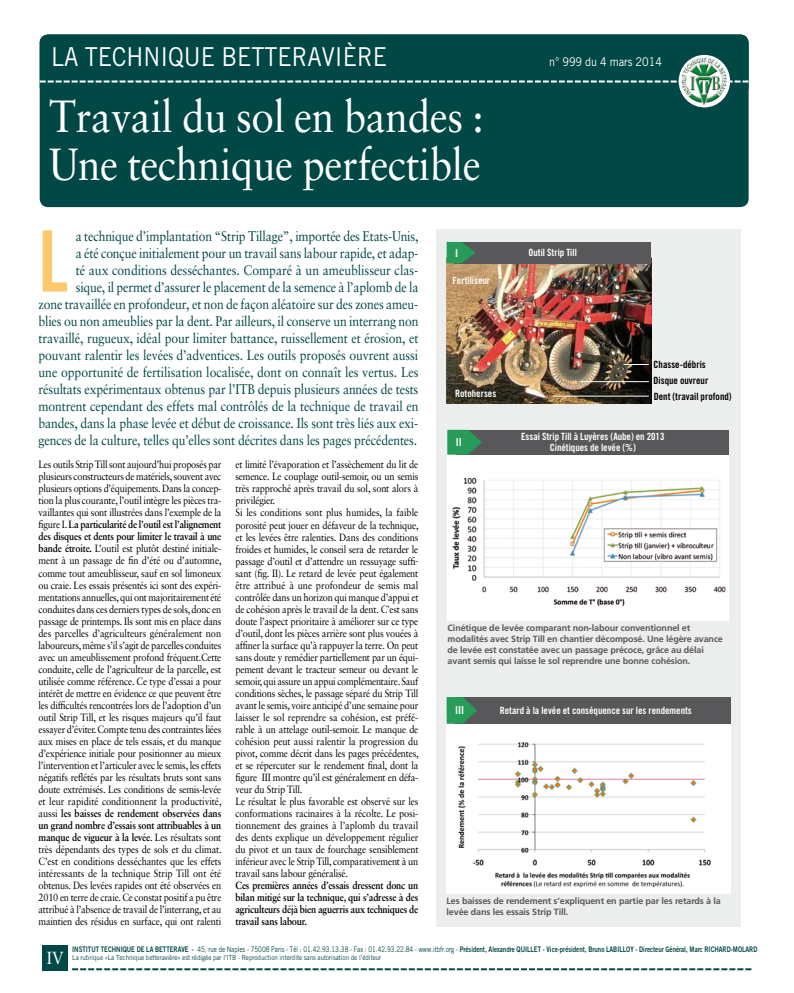
<style>
.page{position:relative;width:794px;height:993px;background:#fff}
.page>*{position:absolute;margin:0;border:0;box-sizing:border-box;transform-origin:0 0}
.t1{font:84.6px "Trade Gothic LT Std Bd Cn 20";color:#fcc86b;scale:.9 1}
.t2{font:45px/48px "Sabon LT Std";letter-spacing:-.01em;color:#fff;scale:.9 1}
.t3{font:26px "Trade Gothic LT Std";color:#fff;scale:.9 1}
.t4{font:17.5px "Sabon LT Std";color:#fff;scale:.9 1}
.t5{font:14px/17px "Sabon LT Std";letter-spacing:-.01em;color:#004845;text-align:right;scale:.87 1}
.t6{font:12px "Trade Gothic LT Std";color:#fff;scale:.9 1}
.t7{font:11px "Trade Gothic LT Std Bd Cn 20";color:#fff}
.t8{font:10.5px/12px "Sabon LT Std";letter-spacing:-.02em;color:#000;text-align:justify;scale:.88 1}
.t9{font:700 10.5px/12px "Sabon LT Std";letter-spacing:-.02em;color:#000;text-align:justify;scale:.88 1}
.t10{font:10px/11px "Trade Gothic LT Std Bd Cn 20";color:#fff;text-align:center}
.t11{font:10px "Trade Gothic LT Std Bd Cn 20";color:#000}
.t12{font:700 9px/11px "Frutiger LT Std";letter-spacing:-.015em;color:#58585a}
.t13{font:7.7px "Trade Gothic LT Std Bd 2";color:#004845;scale:.8 1}
.t14{font:7px "Trade Gothic LT Std";letter-spacing:-.005em;color:#004845;scale:.89 1}
.s1{font-weight:700}
.s2{font-family:"Trade Gothic LT Std"}
</style>
<div class="page">
<div style="left:43px;top:944px;width:25px;height:25px;background:#004845"></div>
<svg style="left:72px;top:968px;width:679px;height:1px"></svg>
<div style="left:40px;top:34px;width:708px;height:173px;background:#004845;border-radius:9px"></div>
<svg style="left:40px;top:80px;width:708px;height:2px"></svg>
<svg style="left:678px;top:55px;width:52px;height:52px"></svg>
<img style="left:680px;top:56px;width:49px;height:50px">
<div style="left:436px;top:229px;width:304px;height:697px;background:#eceded"></div>
<div style="left:448px;top:452px;width:281px;height:168px;background:#fff"></div>
<img style="left:448px;top:454px;width:280px;height:153px">
<img style="left:446px;top:263px;width:205px;height:140px">
<div style="left:446px;top:715px;width:285px;height:178px;background:#fff"></div>
<img style="left:446px;top:723px;width:277px;height:165px">
<div style="left:457px;top:429px;width:272px;height:25px;background:#58585a"></div>
<div style="left:454px;top:242px;width:197px;height:21px;background:#58585a"></div>
<svg style="left:447px;top:429px;width:35px;height:25px"></svg>
<svg style="left:446px;top:242px;width:30px;height:21px"></svg>
<div style="left:454px;top:696px;width:277px;height:27px;background:#58585a"></div>
<svg style="left:446px;top:696px;width:31px;height:27px"></svg>
<svg style="left:623px;top:364px;width:26px;height:1px"></svg>
<hr style="left:579px;top:381px;width:70px;height:1px;background:#fff">
<hr style="left:553px;top:395px;width:96px;height:1px;background:#fff">
<h3 class="t3" style="left:51px;top:41px;width:375px">LA TECHNIQUE BETTERAVIÈRE</h3>
<h2 class="t2" style="left:49px;top:92px;width:484px">Travail du sol en bandes :<br>Une technique perfectible</h2>
<p class="t6" style="left:549px;top:55px;width:127px">n° 999 du 4 mars 2014</p>
<p class="t5" style="left:39px;top:227px;width:438px">a technique d’implantation “Strip Tillage”, importée des Etats-Unis,<br>a été conçue initialement pour un travail sans labour rapide, et adap-<br>té aux conditions desséchantes. Comparé à un ameublisseur clas-<br>sique, il permet d’assurer le placement de la semence à l’aplomb de la<br>zone travaillée en profondeur, et non de façon aléatoire sur des zones ameu&shy;blies ou non ameublies par la dent. Par ailleurs, il conserve un interrang non travaillé, rugueux, idéal pour limiter battance, ruissellement et érosion, et pouvant ralentir les levées d’adventices. Les outils proposés ouvrent aussi une opportunité de fertilisation localisée, dont on connaît les vertus. Les résultats expérimentaux obtenus par l’ITB depuis plusieurs années de tests montrent cependant des effets mal contrôlés de la technique de travail en bandes, dans la phase levée et début de croissance. Ils sont très liés aux exi&shy;gences de la culture, telles qu’elles sont décrites dans les pages précédentes.</p>
<h1 class="t1" style="left:39px;top:210px;width:34px">L</h1>
<p class="t8" style="left:39px;top:458px;width:210px">Les outils Strip Till sont aujourd’hui proposés par plusieurs constructeurs de matériels, souvent avec plusieurs options d’équipements. Dans la concep&shy;tion la plus courante, l’outil intègre les pièces tra&shy;vaillantes qui sont illustrées dans l’exemple de la figure I. <span class="s1">La particularité de l’outil est l’alignement des disques et dents pour limiter le travail à une bande étroite.</span> L’outil est plutôt destiné initiale&shy;ment à un passage de fin d’été ou d’automne, comme tout ameublisseur, sauf en sol limoneux ou craie. Les essais présentés ici sont des expéri&shy;mentations annuelles, qui ont majoritairement été conduites dans ces derniers types de sols, donc en passage de printemps. Ils sont mis en place dans des parcelles d’agriculteurs généralement non laboureurs, même s’il s’agit de parcelles conduites avec un ameublissement profond fréquent.Cette conduite, celle de l’agriculteur de la parcelle, est utilisée comme référence. Ce type d’essai a pour intérêt de mettre en évidence ce que peuvent être les difficultés rencontrées lors de l’adoption d’un outil Strip Till, et les risques majeurs qu’il faut essayer d’éviter. Compte tenu des contraintes liées aux mises en place de tels essais, et du manque d’expérience initiale pour positionner au mieux l’intervention et l’articuler avec le semis, les effets négatifs reflétés par les résultats bruts sont sans doute extrémisés. Les conditions de semis-levée et leur rapidité conditionnent la productivité, aussi <span class="s1">les baisses de rendement observées dans un grand nombre d’essais sont attribuables à un manque de vigueur à la levée</span>. Les résultats sont très dépendants des types de sols et du climat.<br>C’est en conditions desséchantes que les effets intéressants de la technique Strip Till ont été obtenus. Des levées rapides ont été observées en 2010 en terre de craie. Ce constat positif a pu être attribué à l’absence de travail de l’interrang, et au maintien des résidus en surface, qui ont ralenti</p>
<p class="t8" style="left:235px;top:458px;width:210px;text-align:left">et limité l’évaporation et l’assèchement du lit de semence. Le couplage outil-semoir, ou un semis très rapproché après travail du sol, sont alors à privilégier.<br>Si les conditions sont plus humides, la faible porosité peut jouer en défaveur de la technique, et les levées être ralenties. Dans des conditions froides et humides, le conseil sera de retarder le passage d’outil et d’attendre un ressuyage suffi&shy;sant (fig. II). Le retard de levée peut également être attribué à une profondeur de semis mal contrôlée dans un horizon qui manque d’appui et de cohésion après le travail de la dent. C’est sans doute l’aspect prioritaire à améliorer sur ce type d’outil, dont les pièces arrière sont plus vouées à affiner la surface qu’à rappuyer la terre. On peut sans doute y remédier partiellement par un équi&shy;pement devant le tracteur semeur ou devant le semoir, qui assure un appui complémentaire. Sauf conditions sèches, le passage séparé du Strip Till avant le semis, voire anticipé d’une semaine pour laisser le sol reprendre sa cohésion, est préfé&shy;rable à un attelage outil-semoir. Le manque de cohésion peut aussi ralentir la progression du pivot, comme décrit dans les pages précédentes, et se répercuter sur le rendement final, dont la figure III montre qu’il est généralement en défa&shy;veur du Strip Till.<br>Le résultat le plus favorable est observé sur les conformations racinaires à la récolte. Le posi&shy;tionnement des graines à l’aplomb du travail des dents explique un développement régulier du pivot et un taux de fourchage sensiblement inférieur avec le Strip Till, comparativement à un travail sans labour généralisé.</p>
<p class="t9" style="left:235px;top:878px;width:209px">Ces premières années d’essais dressent donc un bilan mitigé sur la technique, qui s’adresse à des agriculteurs déjà bien aguerris aux techniques de travail sans labour.</p>
<p class="t7" style="left:455px;top:246px;width:5px">I</p>
<p class="t10" style="left:452px;top:275px;width:39px">Fertiliseur</p>
<p class="t10" style="left:528px;top:247px;width:50px">Outil Strip Till</p>
<p class="t11" style="left:653px;top:358px;width:54px">Chasse-débris</p>
<p class="t11" style="left:653px;top:374px;width:56px">Disque ouvreur</p>
<p class="t10" style="left:455px;top:388px;width:43px">Rotoherses</p>
<p class="t11" style="left:654px;top:390px;width:79px">Dent (travail profond)</p>
<p class="t7" style="left:456px;top:435px;width:8px">II</p>
<p class="t10" style="left:521px;top:431px;width:145px">Essai Strip Till à Luyères (Aube) en 2013<br>Cinétiques de levée (%)</p>
<p class="t12" style="left:447px;top:622px;width:277px">Cinétique de levée comparant non-labour conventionnel et modalités avec Strip Till en chantier décomposé. Une légère avance de levée est constatée avec un passage précoce, grâce au délai avant semis qui laisse le sol reprendre une bonne cohésion.</p>
<p class="t7" style="left:455px;top:703px;width:11px">III</p>
<p class="t10" style="left:500px;top:704px;width:193px">Retard à la levée et conséquence sur les rendements</p>
<p class="t12" style="left:446px;top:894px;width:276px">Les baisses de rendement s’expliquent en partie par les retards à la levée dans les essais Strip Till.</p>
<h3 class="t4" style="left:47px;top:947px;width:20px">IV</h3>
<p class="t13" style="left:72px;top:944px;width:858px">institut technique de la betterave - <span class="s2">45, rue de Naples - 75008 Paris - Tél : 01.42.93.13.38 - Fax : 01.42.93.22.84 - www.itbfr.org -</span> Président, Alexandre quillet - Vice-président, Bruno Labilloy - Directeur Général, Marc richard-molard</p>
<p class="t14" style="left:72px;top:953px;width:349px">La rubrique «La Technique betteravière» est rédigée par l’ITB - Reproduction interdite sans autorisation de l’éditeur</p>
</div>
